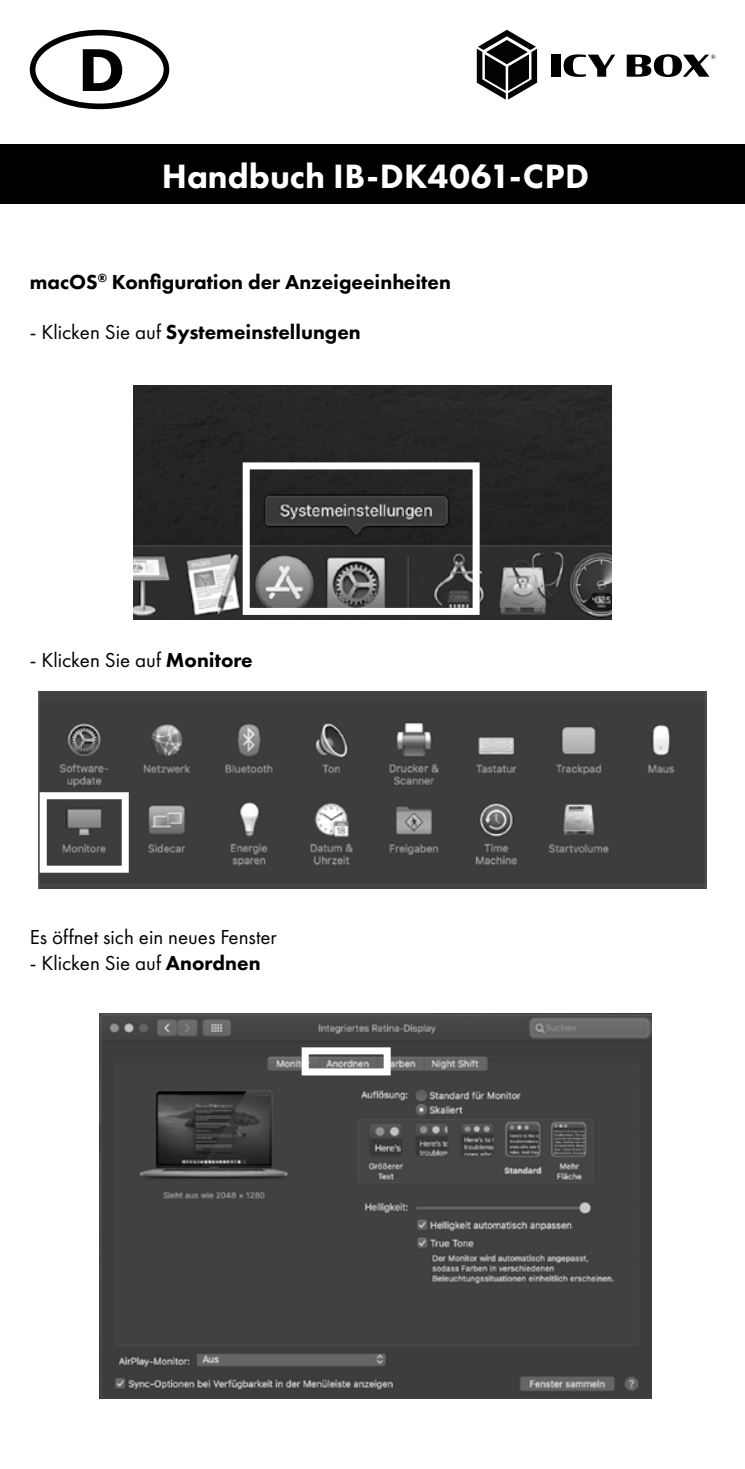
<style>
.page{position:relative;width:745px;height:1469px;background:#fff}
.page>*{position:absolute;margin:0;border:0;box-sizing:border-box;transform-origin:0 0}
.t1{font:800 35px "Futura PT";color:#fff}
.t2{font:800 21px "Futura PT";color:#000}
.t3{font:21px "Futura PT";color:#000}
.s1{font-weight:400}
.s2{font-weight:800}
</style>
<div class="page">
<div style="left:0;top:144px;width:744px;height:60px;background:#000"></div>
<div style="left:551px;top:55px;width:9px;height:22px;background:#000"></div>
<svg style="left:563px;top:54px;width:51px;height:23px"></svg>
<svg style="left:626px;top:54px;width:89px;height:23px"></svg>
<svg style="left:476px;top:30px;width:60px;height:70px"></svg>
<img style="left:38px;top:691px;width:668px;height:198px">
<img style="left:100px;top:1013px;width:550px;height:385px">
<img style="left:133px;top:385px;width:478px;height:234px">
<div style="left:242px;top:462px;width:237px;height:153px;border:7px solid #fff"></div>
<div style="left:40px;top:792px;width:89px;height:80px;border:7px solid #fff"></div>
<div style="left:301px;top:1047px;width:89px;height:28px;border:7px solid #fff"></div>
<div style="left:30px;top:30px;width:139px;height:79px;border:6px solid #000;border-radius:50%"></div>
<svg style="left:83px;top:49px;width:39px;height:42px"></svg>
<h1 class="t1" style="left:162px;top:154px;width:428px">Handbuch IB-DK4061-CPD</h1>
<p class="t2" style="left:30px;top:269px;width:422px">macOS<sup>®</sup> Konfiguration der Anzeigeeinheiten</p>
<p class="t2" style="left:30px;top:319px;width:332px"><span class="s1">- Klicken Sie auf</span> Systemeinstellungen</p>
<p class="t3" style="left:30px;top:647px;width:224px">- Klicken Sie auf <span class="s2">Monitore</span></p>
<p class="t3" style="left:30px;top:925px;width:248px">Es öffnet sich ein neues Fenster</p>
<p class="t3" style="left:30px;top:950px;width:232px">- Klicken Sie auf <span class="s2">Anordnen</span></p>
</div>
